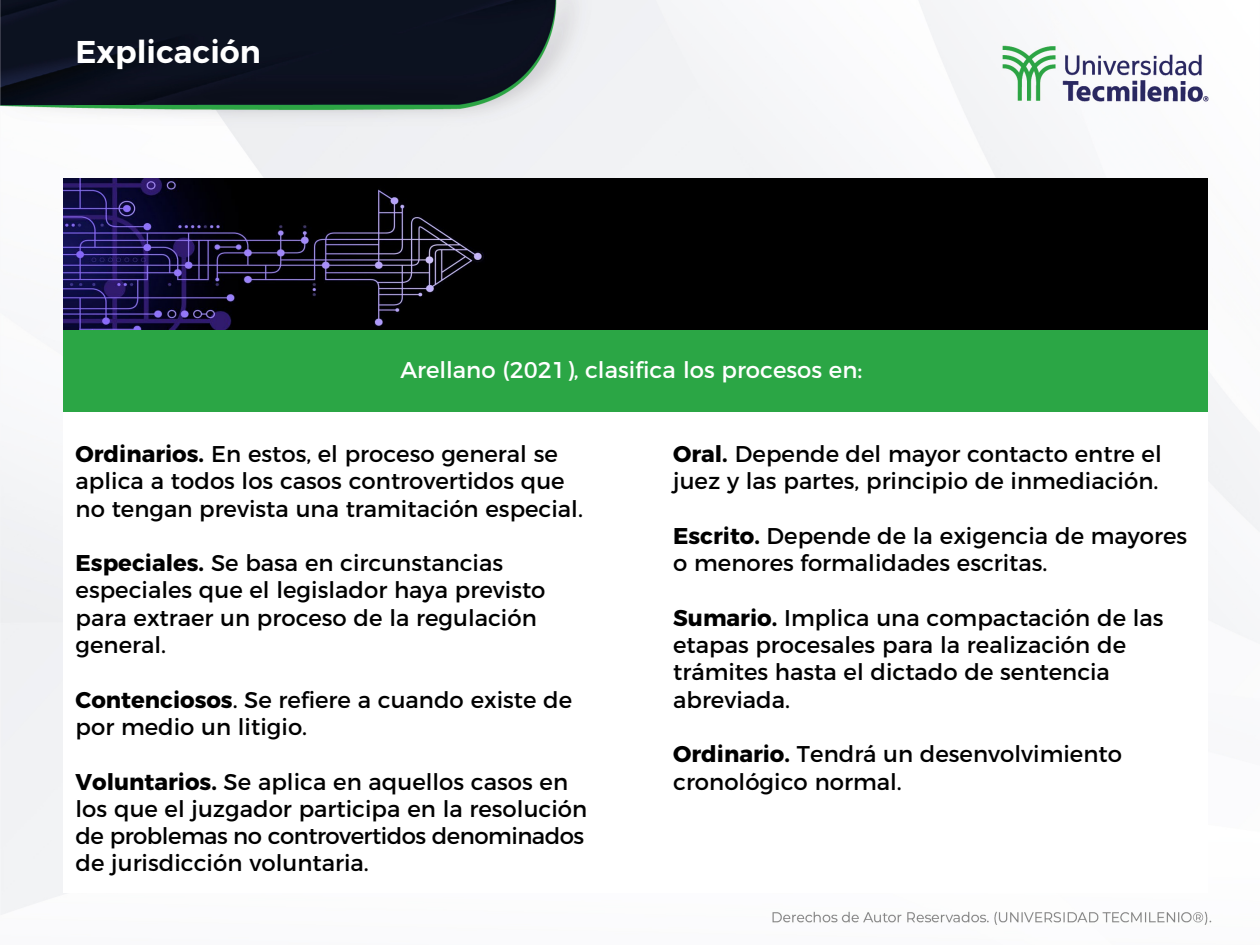
<style>
.page{position:relative;width:1260px;height:945px;background:#fff}
.page>*{position:absolute;margin:0;border:0;box-sizing:border-box;transform-origin:0 0}
.t1{font:600 31.5px "Montserrat";color:#fff}
.t2{font:22.75px/27.3px "Montserrat";color:#000}
.t3{font:22.75px "Montserrat";color:#fff}
.s1{font-weight:700}
</style>
<div class="page">
<img style="left:0;top:0;width:1260px;height:925px">
<div style="left:63px;top:412px;width:1145px;height:480px;background:#fff"></div>
<div style="left:63px;top:329px;width:1145px;height:83px;background:#2ba645"></div>
<img style="left:63px;top:178px;width:1144px;height:151px">
<h1 class="t1" style="left:76px;top:26px;width:187px">Explicación</h1>
<p class="t3" style="left:400px;top:352px;width:464px">Arellano (2021), clasifica los procesos en:</p>
<p class="t2" style="left:76px;top:438px;width:509px"><span class="s1">Ordinarios.</span> En estos, el proceso general se aplica a todos los casos controvertidos que no tengan prevista una tramitación especial.</p>
<p class="t2" style="left:76px;top:548px;width:471px"><span class="s1">Especiales.</span> Se basa en circunstancias especiales que el legislador haya previsto para extraer un proceso de la regulación general.</p>
<p class="t2" style="left:76px;top:684px;width:498px"><span class="s1">Contenciosos</span>. Se refiere a cuando existe de por medio un litigio.</p>
<p class="t2" style="left:76px;top:766px;width:513px"><span class="s1">Voluntarios.</span> Se aplica en aquellos casos en los que el juzgador participa en la resolución de problemas no controvertidos denominados de jurisdicción voluntaria.</p>
<p class="t2" style="left:673px;top:438px;width:490px"><span class="s1">Oral.</span> Depende del mayor contacto entre el juez y las partes, principio de inmediación.</p>
<p class="t2" style="left:673px;top:520px;width:516px"><span class="s1">Escrito.</span> Depende de la exigencia de mayores o menores formalidades escritas.</p>
<p class="t2" style="left:673px;top:602px;width:492px"><span class="s1">Sumario.</span> Implica una compactación de las etapas procesales para la realización de trámites hasta el dictado de sentencia abreviada.</p>
<p class="t2" style="left:673px;top:739px;width:450px"><span class="s1">Ordinario.</span> Tendrá un desenvolvimiento cronológico normal.</p>
</div>
